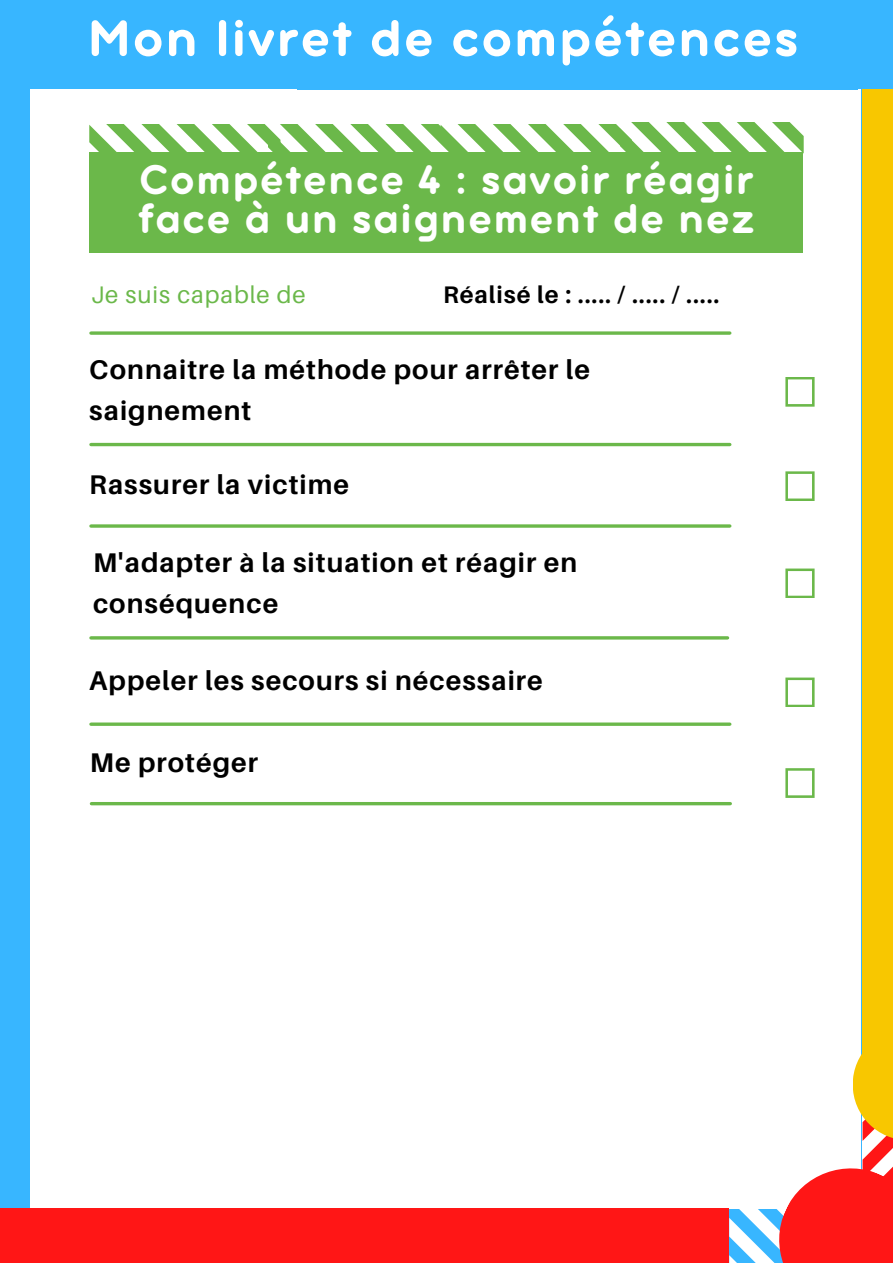
<style>
.page{position:relative;width:893px;height:1264px;background:#fff}
.page>*{position:absolute;margin:0;border:0;box-sizing:border-box;transform-origin:0 0}
.t1{font:55.8px "Aristotelica Pro Tx Bld";letter-spacing:.04em;color:#fff}
.t2{font:45px/38.2px "Aristotelica Pro Tx Bld";letter-spacing:.04em;color:#fff}
.t3{font:700 27px/40.5px "Aileron";letter-spacing:.04em;color:#000}
.t4{font:700 24px "Aileron";letter-spacing:.04em;color:#000}
.t5{font:24px "Aileron";letter-spacing:.04em;color:#6bb84a}
</style>
<div class="page">
<div style="left:0;top:0;width:892px;height:1262px;background:#38b6ff"></div>
<div style="left:30px;top:89px;width:830px;height:1119px;background:#fff"></div>
<div style="left:0;top:1208px;width:729px;height:54px;background:#ff1616"></div>
<div style="left:89px;top:152px;width:713px;height:101px;background:#6bb84a"></div>
<svg style="left:89px;top:122px;width:714px;height:44px"></svg>
<div style="left:862px;top:89px;width:30px;height:969px;background:#f8c700"></div>
<svg style="left:859px;top:1028px;width:3px;height:30px"></svg>
<svg style="left:91px;top:331px;width:638px;height:4px;background:#81c266"></svg>
<hr style="left:91px;top:443px;width:638px;height:3px;background:#6bb84a">
<hr style="left:91px;top:524px;width:638px;height:3px;background:#6bb84a">
<hr style="left:91px;top:636px;width:636px;height:3px;background:#6bb84a">
<svg style="left:91px;top:722px;width:638px;height:4px;background:#81c366"></svg>
<hr style="left:91px;top:802px;width:639px;height:3px;background:#6bb84a">
<svg style="left:785px;top:377px;width:29px;height:29px"></svg>
<svg style="left:785px;top:471px;width:29px;height:30px"></svg>
<svg style="left:785px;top:568px;width:29px;height:30px"></svg>
<svg style="left:785px;top:677px;width:29px;height:30px"></svg>
<svg style="left:785px;top:768px;width:29px;height:29px"></svg>
<svg style="left:729px;top:1058px;width:163px;height:204px"></svg>
<h1 class="t1" style="left:88px;top:20px;width:712px">Mon livret de compétences</h1>
<h2 class="t2" style="left:138px;top:164px;width:617px">Compétence 4 : savoir réagir face à un saignement de nez</h2>
<p class="t5" style="left:91px;top:279px;width:216px">Je suis capable de</p>
<p class="t4" style="left:443px;top:279px;width:278px">Réalisé le : ..... / ..... / .....</p>
<p class="t3" style="left:89px;top:349px;width:502px">Connaitre la méthode pour arrêter le saignement</p>
<p class="t3" style="left:89px;top:463px;width:261px">Rassurer la victime</p>
<p class="t3" style="left:93px;top:542px;width:486px">M'adapter à la situation et réagir en conséquence</p>
<p class="t3" style="left:89px;top:659px;width:455px">Appeler les secours si nécessaire</p>
<p class="t3" style="left:90px;top:741px;width:170px">Me protéger</p>
</div>
